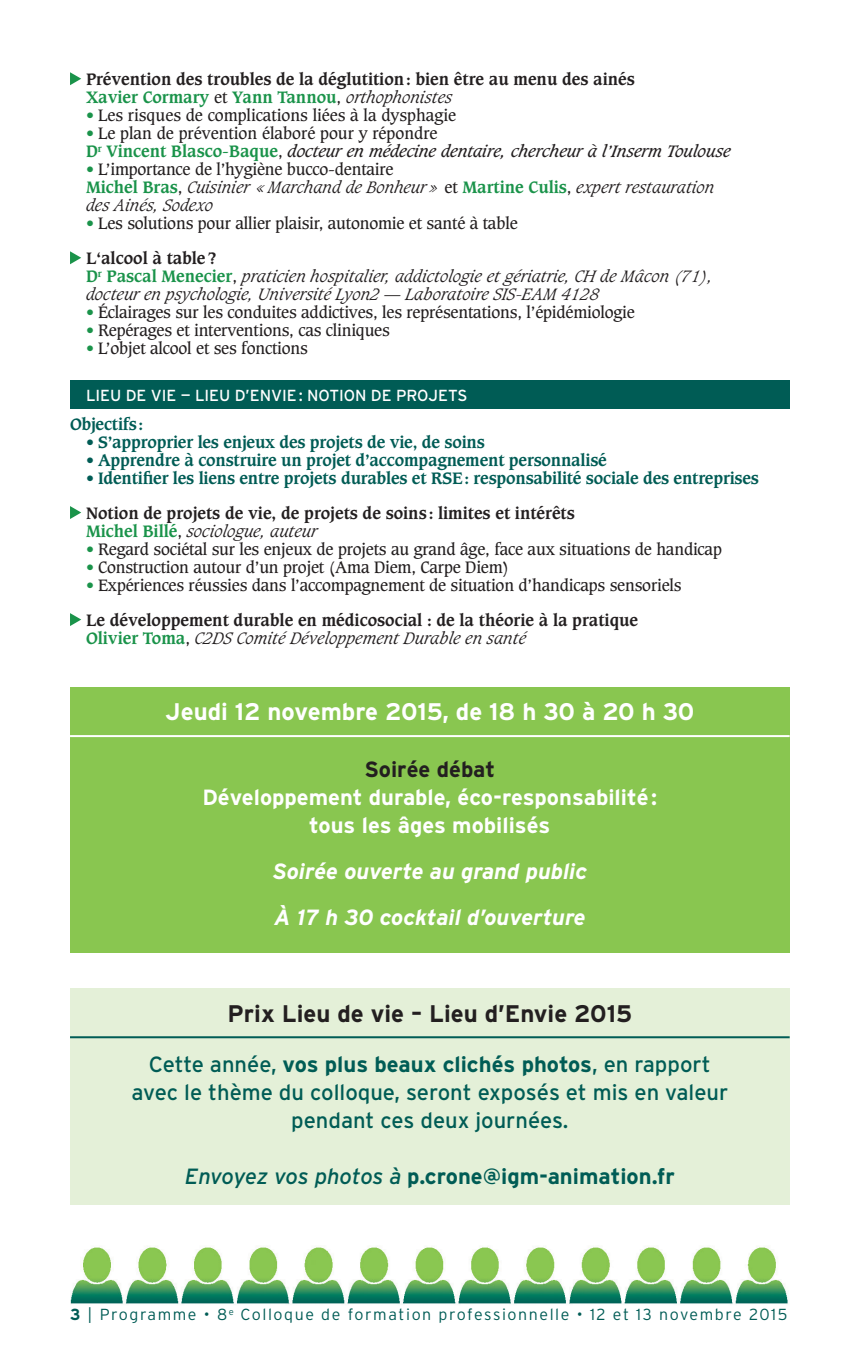
<style>
.page{position:relative;width:851px;height:1361px;background:#fff}
.page>*{position:absolute;margin:0;border:0;box-sizing:border-box;transform-origin:0 0}
.t1{font:700 24px "Interstate";color:#fff}
.t2{font:700 24px "Interstate";color:#231f20}
.t3{font:22px/28px "Interstate";color:#005c55;text-align:center}
.t4{font:700 22px/28px "Interstate";color:#fff;text-align:center}
.t5{font:italic 700 22px/46px "Interstate";color:#fff}
.t6{font:700 22px "Interstate";color:#005c55}
.t7{font:700 22px "Interstate";color:#231f20}
.t8{font:16px/35px "Caxton";letter-spacing:-.01em;color:#231f20}
.t9{font:italic 300 16px/18px "Caxton";color:#231f20}
.t10{font:700 16px "Caxton";letter-spacing:-.01em;color:#005c55}
.t11{font:700 16px/18px "Caxton";color:#231f20}
.t12{font:italic 16px/18px "Caxton";color:#231f20}
.t13{font:300 16px "Interstate";letter-spacing:.095em;color:#005c55}
.t14{font:16px "Interstate";color:#fff}
.s1{color:#1a934a}
.s2{font-weight:400}
.s3{font-weight:300;font-style:italic}
.s4{font-style:normal;color:#1a934a}
.s5{font-style:normal}
.s6{font-weight:700;font-style:normal;color:#1a934a}
.s7{font-weight:400;font-style:normal;color:#1a934a}
.s8{font-weight:400;font-style:normal}
.s9{font-weight:700}
.s10{font-weight:400;font-style:italic}
</style>
<div class="page">
<div style="left:70px;top:380px;width:719px;height:29px;background:#005c55"></div>
<img style="left:70px;top:1247px;width:718px;height:57px">
<svg style="left:70px;top:72px;width:11px;height:13px"></svg>
<svg style="left:70px;top:251px;width:11px;height:13px"></svg>
<svg style="left:70px;top:506px;width:11px;height:13px"></svg>
<svg style="left:70px;top:613px;width:11px;height:13px"></svg>
<div style="left:70px;top:726px;width:719px;height:226px;background:#89c650"></div>
<div style="left:70px;top:687px;width:719px;height:50px;background:#89c650"></div>
<hr style="left:70px;top:735px;width:719px;height:2px;background:#fff">
<div style="left:70px;top:1027px;width:719px;height:178px;background:#e4f0d8"></div>
<div style="left:70px;top:988px;width:719px;height:50px;background:#e4f0d8"></div>
<hr style="left:70px;top:1036px;width:719px;height:2px;background:#005c55">
<p class="t11" style="left:86px;top:72px;width:550px">Prévention des troubles de la déglutition : bien être au menu des ainés<br><span class="s1">Xavier Cormary</span> <span class="s2">et</span> <span class="s1">Yann Tannou</span><span class="s2">,</span> <span class="s3">orthophonistes</span></p>
<p class="t8" style="left:86px;top:99px;width:371px"><span class="s1">•</span> Les risques de complications liées à la dysphagie</p>
<p class="t12" style="left:86px;top:126px;width:646px"><span class="s4">•</span> <span class="s5">Le plan de prévention élaboré pour y répondre<br></span><span class="s6">D</span><sup>r</sup> <span class="s6">Vincent Blasco-Baque</span><span class="s5">,</span> docteur en médecine dentaire, chercheur à l’Inserm Toulouse</p>
<p class="t9" style="left:86px;top:162px;width:629px"><span class="s7">•</span> <span class="s8">L’importance de l’hygiène bucco-dentaire<br></span><span class="s6">Michel Bras</span><span class="s8">,</span> Cuisinier « Marchand de Bonheur » <span class="s8">et</span> <span class="s6">Martine Culis</span><span class="s8">,</span> expert restauration des Ainés, Sodexo</p>
<p class="t8" style="left:86px;top:207px;width:433px"><span class="s1">•</span> Les solutions pour allier plaisir, autonomie et santé à table<br><span class="s9">L‘alcool à table ?</span></p>
<p class="t9" style="left:86px;top:269px;width:628px"><span class="s6">D</span><sup>r</sup> <span class="s6">Pascal Menecier</span><span class="s8">,</span> praticien hospitalier, addictologie et gériatrie, CH de Mâcon (71), docteur en psychologie, Université Lyon2 — Laboratoire SIS-EAM 4128</p>
<p class="t8" style="left:86px;top:296px;width:550px"><span class="s1">•</span> Éclairages sur les conduites addictives, les représentations, l’épidémiologie</p>
<p class="t8" style="left:86px;top:314px;width:305px"><span class="s1">•</span> Repérages et interventions, cas cliniques</p>
<p class="t8" style="left:86px;top:332px;width:223px"><span class="s1">•</span> L’objet alcool et ses fonctions</p>
<p class="t14" style="left:86px;top:389px;width:383px">LIEU DE VIE — LIEU D’ENVIE : NOTION DE PROJETS</p>
<p class="t10" style="left:70px;top:417px;width:75px">Objectifs :</p>
<p class="t10" style="left:86px;top:435px;width:400px">• S’approprier les enjeux des projets de vie, de soins</p>
<p class="t10" style="left:86px;top:453px;width:522px">• Apprendre à construire un projet d’accompagnement personnalisé</p>
<p class="t10" style="left:86px;top:471px;width:674px">• Identifier les liens entre projets durables et RSE : responsabilité sociale des entreprises</p>
<p class="t11" style="left:86px;top:505px;width:490px">Notion de projets de vie, de projets de soins : limites et intérêts<br><span class="s1">Michel Billé</span><span class="s2">,</span> <span class="s3">sociologue, auteur</span></p>
<p class="t8" style="left:86px;top:533px;width:637px"><span class="s1">•</span> Regard sociétal sur les enjeux de projets au grand âge, face aux situations de handicap</p>
<p class="t8" style="left:86px;top:551px;width:425px"><span class="s1">•</span> Construction autour d’un projet (Ama Diem, Carpe Diem)</p>
<p class="t8" style="left:86px;top:569px;width:597px"><span class="s1">•</span> Expériences réussies dans l’accompagnement de situation d’handicaps sensoriels<br><span class="s9">Le développement durable en médicosocial : de la théorie à la pratique</span></p>
<p class="t9" style="left:86px;top:630px;width:441px"><span class="s6">Olivier Toma</span><span class="s8">,</span> C2DS Comité Développement Durable en santé</p>
<h1 class="t1" style="left:165px;top:703px;width:530px">Jeudi 12 novembre 2015, de 18 h 30 à 20 h 30</h1>
<h2 class="t7" style="left:364px;top:761px;width:132px">Soirée débat</h2>
<h2 class="t4" style="left:202px;top:785px;width:456px">Développement durable, éco-responsabilité : tous les âges mobilisés</h2>
<h2 class="t5" style="left:272px;top:850px;width:316px">Soirée ouverte au grand public<br>À 17 h 30 cocktail d’ouverture</h2>
<h1 class="t2" style="left:227px;top:1004px;width:406px">Prix Lieu de vie – Lieu d’Envie 2015</h1>
<h2 class="t3" style="left:131px;top:1052px;width:598px">Cette année, <span class="s9">vos plus beaux clichés photos</span>, en rapport avec le thème du colloque, seront exposés et mis en valeur pendant ces deux journées.</h2>
<h2 class="t6" style="left:185px;top:1168px;width:491px"><span class="s10">Envoyez vos photos à</span> p.crone@igm-animation.fr</h2>
<p class="t13" style="left:70px;top:1305px;width:718px"><span class="s9">3</span> | Programme • 8<sup>e</sup> Colloque de formation professionnelle • 12 et 13 novembre 2015</p>
</div>
